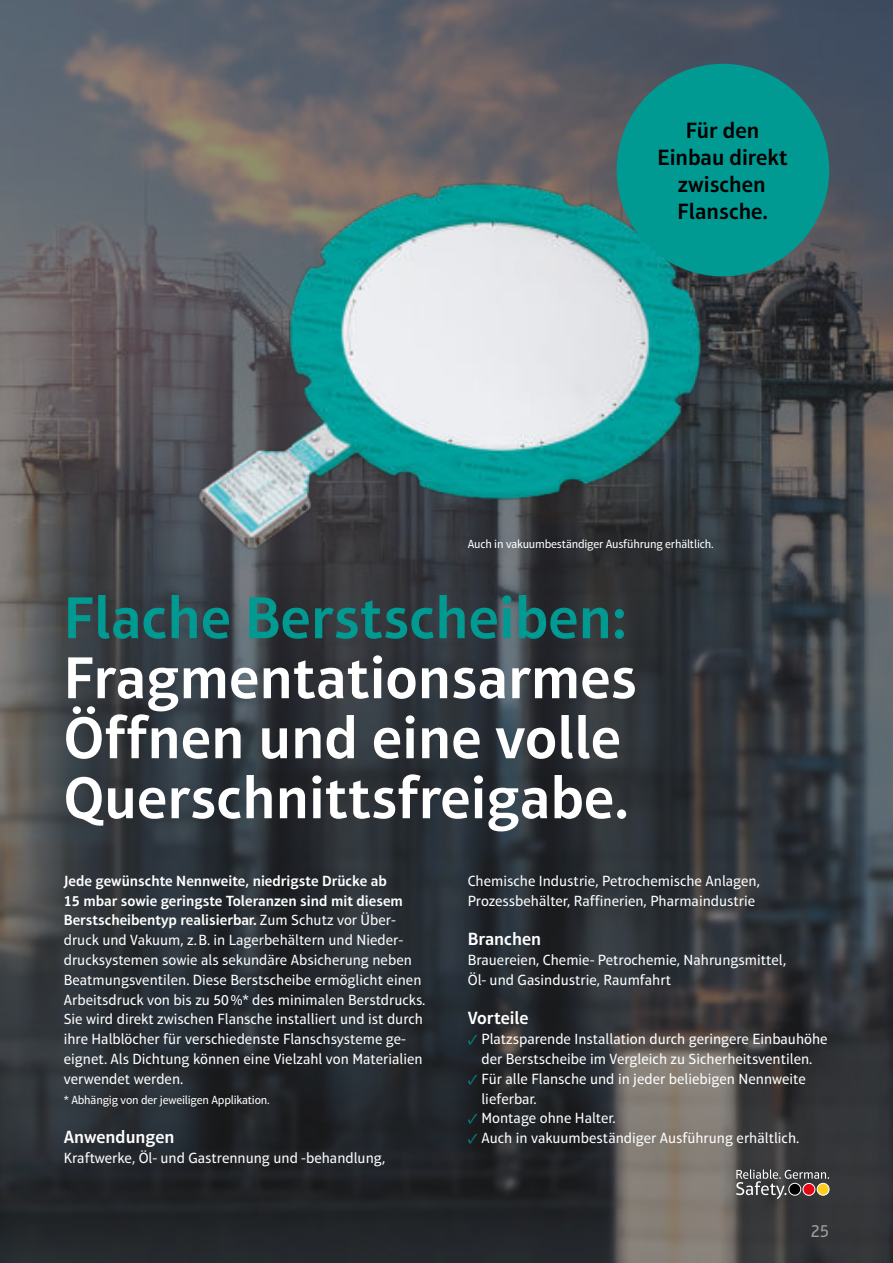
<style>
.page{position:relative;width:893px;height:1263px;background:#fff}
.page>*{position:absolute;margin:0;border:0;box-sizing:border-box;transform-origin:0 0}
.t1{font:600 60px/60px "Aptifer Sans LT Pro";color:#fff}
.t2{font:600 60px "Aptifer Sans LT Pro";color:#009a93}
.t3{font:600 22.5px/27px "Aptifer Sans LT Pro";color:#000;text-align:center}
.t4{font:600 18px "Aptifer Sans LT Pro";color:#fff}
.t5{font:18px "Aptifer Sans LT Pro";color:#9d9d9c}
.t6{font:15px/19.8px "Aptifer Sans LT Pro";color:#fff}
.t7{font:12px "Aptifer Sans LT Pro";letter-spacing:-.015em;color:#fff}
.s1{font-weight:600}
.s2{font-family:"Minion Pro";color:#009a93}
</style>
<div class="page">
<img style="left:0;top:0;width:893px;height:1263px">
<img style="left:183px;top:174px;width:527px;height:388px">
<div style="left:617px;top:64px;width:212px;height:212px;background:#009a93;border-radius:50%"></div>
<svg style="left:736px;top:1169px;width:93px;height:30px;background:#69615d"></svg>
<h2 class="t3" style="left:657px;top:117px;width:132px">Für den<br>Einbau direkt zwischen<br>Flansche.</h2>
<p class="t7" style="left:468px;top:538px;width:247px">Auch in vakuumbeständiger Ausführung erhältlich.</p>
<h1 class="t2" style="left:64px;top:586px;width:564px">Flache Berstscheiben:</h1>
<h1 class="t1" style="left:64px;top:649px;width:575px">Frag men ta tionsarmes<br>Öffnen und eine volle<br>Querschnittsfreigabe.</h1>
<p class="t6" style="left:64px;top:871px;width:363px"><span class="s1">Jede gewünschte Nennweite, niedrigste Drücke ab<br>15 mbar sowie geringste Toleranzen sind mit diesem Berstscheibentyp realisierbar.</span> Zum Schutz vor Über&shy;druck und Vakuum, z. B. in Lager behältern und Nieder&shy;drucksystemen sowie als sekundäre Absicherung neben Beatmungsventilen. Diese Berstscheibe ermöglicht einen Arbeitsdruck von bis zu 50 %* des minimalen Berstdrucks.<br>Sie wird direkt zwischen Flansche installiert und ist durch ihre Halblöcher für verschiedenste Flanschsysteme ge&shy;eignet. Als Dichtung können eine Viel zahl von Materialien verwendet werden.</p>
<p class="t7" style="left:64px;top:1093px;width:207px">* Abhängig von der jeweiligen Applikation.</p>
<p class="t4" style="left:64px;top:1127px;width:112px">Anwendungen</p>
<p class="t6" style="left:64px;top:1148px;width:323px">Kraftwerke, Öl- und Gastrennung und -behandlung,</p>
<p class="t6" style="left:468px;top:871px;width:294px">Chemische Industrie, Petrochemische Anlagen,<br>Prozessbehälter, Raffinerien, Pharmaindustrie</p>
<p class="t4" style="left:468px;top:929px;width:75px">Branchen</p>
<p class="t6" style="left:468px;top:950px;width:320px">Brauereien, Chemie- Petrochemie, Nahrungsmittel,<br>Öl- und Gasindustrie, Raumfahrt</p>
<p class="t4" style="left:468px;top:1009px;width:62px">Vorteile</p>
<p class="t6" style="left:468px;top:1029px;width:361px;text-align:center"><span class="s2">✓</span> Platzsparende Installation durch geringere Einbauhöhe der Berstscheibe im Vergleich zu Sicherheitsventilen.</p>
<p class="t6" style="left:481px;top:1069px;width:326px;text-indent:-14px"><span class="s2">✓</span> Für alle Flansche und in jeder beliebigen Nennweite lieferbar.</p>
<p class="t6" style="left:468px;top:1109px;width:149px"><span class="s2">✓</span> Montage ohne Halter.</p>
<p class="t6" style="left:468px;top:1128px;width:333px"><span class="s2">✓</span> Auch in vakuumbeständiger Ausführung erhältlich.</p>
<p class="t5" style="left:811px;top:1221px;width:20px">25</p>
</div>
